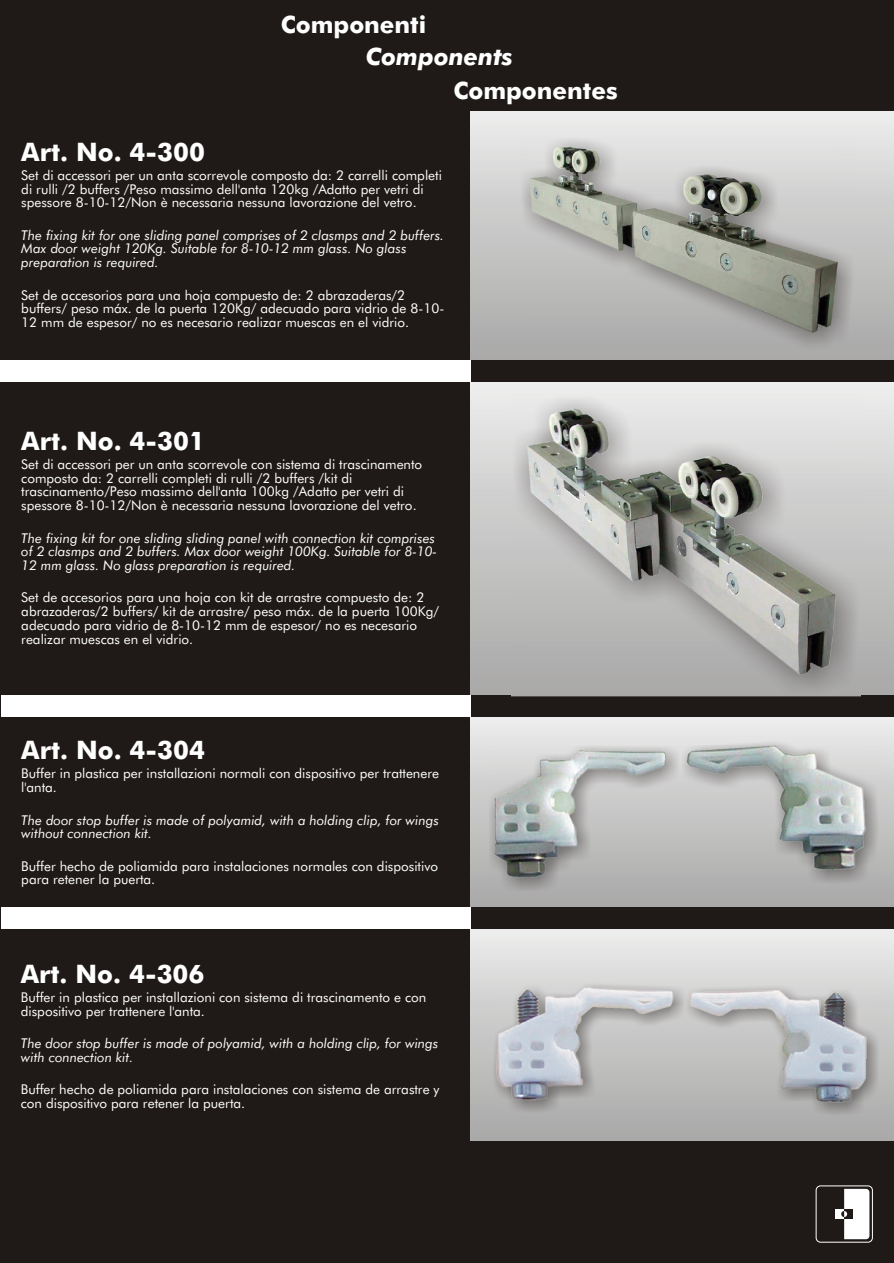
<style>
.page{position:relative;width:894px;height:1263px;background:#fff}
.page>*{position:absolute;margin:0;border:0;box-sizing:border-box;transform-origin:0 0}
.t1{font:700 25.5px "Futura Md BT";color:#fff}
.t2{font:700 24px "Futura Md BT";color:#fff}
.t3{font:italic 700 24px "Futura Md BT";color:#fff}
.t4{font:13.5px/13.8px "Futura Bk BT";color:#fff}
.t5{font:italic 13.5px/13.8px "Futura Bk BT";color:#fff}
</style>
<div class="page">
<img style="left:470px;top:382px;width:424px;height:314px">
<img style="left:470px;top:111px;width:424px;height:250px">
<div style="left:0;top:101px;width:470px;height:1045px;background:#1f1a17"></div>
<div style="left:0;top:0;width:894px;height:111px;background:#1f1a17"></div>
<div style="left:0;top:1141px;width:894px;height:122px;background:#1f1a17"></div>
<div style="left:816px;top:1185px;width:57px;height:58px;background:#1f1a17;border:1px solid #fff;border-radius:4px"></div>
<div style="left:836px;top:1209px;width:8px;height:10px;background:#fff"></div>
<svg style="left:841px;top:1189px;width:28px;height:50px"></svg>
<div style="left:0;top:361px;width:894px;height:21px;background:#1f1a17"></div>
<div style="left:0;top:907px;width:894px;height:22px;background:#1f1a17"></div>
<div style="left:97px;top:696px;width:797px;height:21px;background:#1f1a17"></div>
<div style="left:1px;top:907px;width:469px;height:22px;background:#fff"></div>
<div style="left:0;top:361px;width:471px;height:21px;background:#fff"></div>
<div style="left:1px;top:696px;width:469px;height:21px;background:#fff"></div>
<img style="left:520px;top:137px;width:336px;height:215px">
<img style="left:529px;top:146px;width:309px;height:188px">
<img style="left:512px;top:393px;width:348px;height:304px">
<img style="left:528px;top:409px;width:308px;height:266px">
<img style="left:494px;top:746px;width:372px;height:132px">
<img style="left:497px;top:987px;width:370px;height:115px">
<h2 class="t2" style="left:281px;top:15px;width:147px">Componenti</h2>
<h2 class="t3" style="left:366px;top:47px;width:148px">Components</h2>
<h2 class="t2" style="left:453px;top:80px;width:166px">Componentes</h2>
<h1 class="t1" style="left:21px;top:141px;width:185px">Art. No. 4-300</h1>
<p class="t4" style="left:21px;top:169px;width:422px">Set di accessori per un anta scorrevole composto da: 2 carrelli completi di rulli /2 buffers /Peso massimo dell'anta 120kg /Adatto per vetri di spessore 8-10-12/Non è necessaria nessuna lavorazione del vetro.</p>
<p class="t5" style="left:21px;top:229px;width:424px">The fixing kit for one sliding panel comprises of 2 clasmps and 2 buffers.<br>Max door weight 120Kg. Suitable for 8-10-12 mm glass. No glass preparation is required.</p>
<p class="t4" style="left:21px;top:289px;width:424px">Set de accesorios para una hoja compuesto de: 2 abrazaderas/2 buffers/ peso máx. de la puerta 120Kg/ adecuado para vidrio de 8-10-<br>12 mm de espesor/ no es necesario realizar muescas en el vidrio.</p>
<h1 class="t1" style="left:21px;top:431px;width:185px">Art. No. 4-301</h1>
<p class="t4" style="left:21px;top:459px;width:402px">Set di accessori per un anta scorrevole con sistema di trascinamento composto da: 2 carrelli completi di rulli /2 buffers /kit di trascinamento/Peso massimo dell'anta 100kg /Adatto per vetri di spessore 8-10-12/Non è necessaria nessuna lavorazione del vetro.</p>
<p class="t5" style="left:21px;top:532px;width:417px">The fixing kit for one sliding sliding panel with connection kit comprises of 2 clasmps and 2 buffers. Max door weight 100Kg. Suitable for 8-10-<br>12 mm glass. No glass preparation is required.</p>
<p class="t4" style="left:21px;top:592px;width:419px">Set de accesorios para una hoja con kit de arrastre compuesto de: 2 abrazaderas/2 buffers/ kit de arrastre/ peso máx. de la puerta 100Kg/ adecuado para vidrio de 8-10-12 mm de espesor/ no es necesario realizar muescas en el vidrio.</p>
<h1 class="t1" style="left:21px;top:740px;width:185px">Art. No. 4-304</h1>
<p class="t4" style="left:21px;top:768px;width:419px">Buffer in plastica per installazioni normali con dispositivo per trattenere l'anta.</p>
<p class="t5" style="left:21px;top:814px;width:419px">The door stop buffer is made of polyamid, with a holding clip, for wings without connection kit.</p>
<p class="t4" style="left:21px;top:860px;width:418px">Buffer hecho de poliamida para instalaciones normales con dispositivo para retener la puerta.</p>
<h1 class="t1" style="left:21px;top:964px;width:185px">Art. No. 4-306</h1>
<p class="t4" style="left:21px;top:992px;width:407px">Buffer in plastica per installazioni con sistema di trascinamento e con dispositivo per trattenere l'anta.</p>
<p class="t5" style="left:21px;top:1038px;width:419px">The door stop buffer is made of polyamid, with a holding clip, for wings with connection kit.</p>
<p class="t4" style="left:21px;top:1084px;width:420px">Buffer hecho de poliamida para instalaciones con sistema de arrastre y con dispositivo para retener la puerta.</p>
</div>
